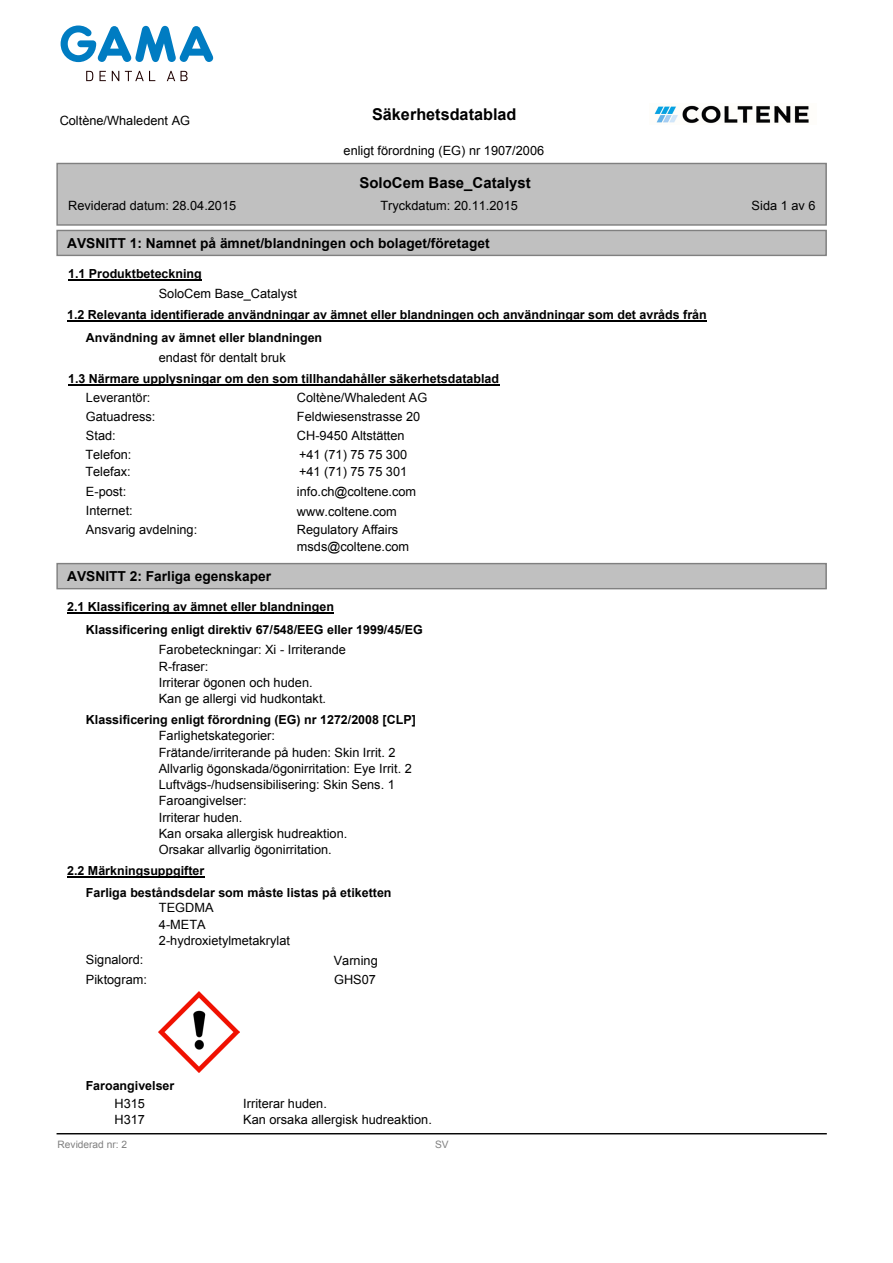
<style>
.page{position:relative;width:893px;height:1263px;background:#fff}
.page>*{position:absolute;margin:0;border:0;box-sizing:border-box;transform-origin:0 0}
.t1{font:700 16.2px "Arial";color:#000}
.t2{font:700 15px "Arial";color:#000}
.t3{font:700 13.8px "Arial";color:#000}
.t4{font:12.75px/16.2px "Arial";color:#000}
.t5{font:700 12.45px/23.1px "Arial";color:#000}
.t6{font:10.2px "Arial";color:#808080}
</style>
<div class="page">
<svg style="left:61px;top:26px;width:152px;height:36px"></svg>
<svg style="left:86px;top:71px;width:7px;height:10px"></svg>
<svg style="left:99px;top:71px;width:7px;height:10px"></svg>
<svg style="left:112px;top:71px;width:7px;height:10px"></svg>
<svg style="left:125px;top:71px;width:30px;height:10px"></svg>
<svg style="left:167px;top:71px;width:21px;height:10px"></svg>
<div style="left:57px;top:163px;width:769px;height:62px;background:#c0c0c0"></div>
<div style="left:56px;top:163px;width:771px;height:63px;border:1px solid #808080"></div>
<div style="left:57px;top:230px;width:769px;height:25px;background:#c0c0c0"></div>
<div style="left:56px;top:230px;width:771px;height:26px;border:1px solid #808080"></div>
<div style="left:57px;top:564px;width:769px;height:25px;background:#c0c0c0"></div>
<div style="left:56px;top:563px;width:771px;height:26px;border:1px solid #808080"></div>
<hr style="left:57px;top:1133px;width:769px;height:1px;background:#000">
<img style="left:654px;top:105px;width:155px;height:19px">
<hr style="left:68px;top:279px;width:134px;height:2px;background:#000">
<hr style="left:67px;top:320px;width:640px;height:1px;background:#000">
<hr style="left:68px;top:384px;width:431px;height:1px;background:#000">
<hr style="left:67px;top:612px;width:267px;height:2px;background:#000">
<hr style="left:67px;top:876px;width:137px;height:2px;background:#000">
<img style="left:159px;top:992px;width:81px;height:81px">
<p class="t4" style="left:60px;top:112px;width:132px">Coltène/Whaledent AG</p>
<p class="t1" style="left:372px;top:103px;width:146px">Säkerhetsdatablad</p>
<p class="t4" style="left:344px;top:143px;width:202px">enligt förordning (EG) nr 1907/2006</p>
<p class="t2" style="left:360px;top:173px;width:173px">SoloCem Base_Catalyst</p>
<p class="t4" style="left:68px;top:198px;width:170px">Reviderad datum: 28.04.2015</p>
<p class="t4" style="left:380px;top:198px;width:139px">Tryckdatum: 20.11.2015</p>
<p class="t3" style="left:67px;top:234px;width:424px">AVSNITT 1: Namnet på ämnet/blandningen och bolaget/företaget</p>
<p class="t4" style="left:159px;top:286px;width:140px">SoloCem Base_Catalyst</p>
<p class="t5" style="left:68px;top:263px;width:135px">1.1 Produktbeteckning</p>
<p class="t5" style="left:86px;top:303px;width:622px;text-indent:-19px">1.2 Relevanta identifierade användningar av ämnet eller blandningen och användningar som det avråds från<br>Användning av ämnet eller blandningen</p>
<p class="t4" style="left:159px;top:349px;width:128px">endast för dentalt bruk</p>
<p class="t5" style="left:68px;top:367px;width:433px">1.3 Närmare upplysningar om den som tillhandahåller säkerhetsdatablad</p>
<p class="t4" style="left:86px;top:390px;width:66px">Leverantör:</p>
<p class="t4" style="left:297px;top:390px;width:132px">Coltène/Whaledent AG</p>
<p class="t4" style="left:86px;top:409px;width:71px">Gatuadress:</p>
<p class="t4" style="left:297px;top:409px;width:125px">Feldwiesenstrasse 20</p>
<p class="t4" style="left:86px;top:428px;width:31px">Stad:</p>
<p class="t4" style="left:297px;top:428px;width:109px">CH-9450 Altstätten</p>
<p class="t4" style="left:85px;top:447px;width:48px">Telefon:</p>
<p class="t4" style="left:299px;top:447px;width:110px">+41 (71) 75 75 300</p>
<p class="t4" style="left:85px;top:464px;width:47px">Telefax:</p>
<p class="t4" style="left:299px;top:464px;width:110px">+41 (71) 75 75 301</p>
<p class="t4" style="left:86px;top:484px;width:42px">E-post:</p>
<p class="t4" style="left:297px;top:484px;width:121px">info.ch@coltene.com</p>
<p class="t4" style="left:86px;top:503px;width:48px">Internet:</p>
<p class="t4" style="left:297px;top:502px;width:103px;line-height:18.9px">www.coltene.com<br>Regulatory Affairs</p>
<p class="t4" style="left:297px;top:538px;width:114px">msds@coltene.com</p>
<p class="t4" style="left:86px;top:522px;width:113px">Ansvarig avdelning:</p>
<p class="t3" style="left:67px;top:567px;width:206px">AVSNITT 2: Farliga egenskaper</p>
<p class="t5" style="left:86px;top:596px;width:338px;text-indent:-19px">2.1 Klassificering av ämnet eller blandningen<br>Klassificering enligt direktiv 67/548/EEG eller 1999/45/EG</p>
<p class="t4" style="left:159px;top:642px;width:189px">Farobeteckningar: Xi - Irriterande<br>R-fraser:<br>Irriterar ögonen och huden.<br>Kan ge allergi vid hudkontakt.</p>
<p class="t5" style="left:86px;top:708px;width:331px">Klassificering enligt förordning (EG) nr 1272/2008 [CLP]</p>
<p class="t4" style="left:159px;top:728px;width:255px">Farlighetskategorier:<br>Frätande/irriterande på huden: Skin Irrit. 2<br>Allvarlig ögonskada/ögonirritation: Eye Irrit. 2<br>Luftvägs-/hudsensibilisering: Skin Sens. 1<br>Faroangivelser:<br>Irriterar huden.<br>Kan orsaka allergisk hudreaktion.<br>Orsakar allvarlig ögonirritation.</p>
<p class="t5" style="left:86px;top:860px;width:307px;line-height:22px;text-indent:-19px">2.2 Märkningsuppgifter<br>Farliga beståndsdelar som måste listas på etiketten</p>
<p class="t4" style="left:159px;top:900px;width:133px">TEGDMA<br>4-META<br>2-hydroxietylmetakrylat</p>
<p class="t4" style="left:86px;top:951px;width:59px">Signalord:</p>
<p class="t4" style="left:334px;top:953px;width:45px">Varning</p>
<p class="t4" style="left:86px;top:972px;width:62px">Piktogram:</p>
<p class="t4" style="left:334px;top:972px;width:43px">GHS07</p>
<p class="t5" style="left:86px;top:1074px;width:90px">Faroangivelser</p>
<p class="t4" style="left:115px;top:1095px;width:32px">H315</p>
<p class="t4" style="left:243px;top:1095px;width:85px">Irriterar huden.</p>
<p class="t4" style="left:115px;top:1112px;width:32px">H317</p>
<p class="t4" style="left:243px;top:1112px;width:190px">Kan orsaka allergisk hudreaktion.</p>
<p class="t6" style="left:58px;top:1138px;width:71px">Reviderad nr: 2</p>
<p class="t6" style="left:435px;top:1138px;width:15px">SV</p>
<p class="t4" style="left:752px;top:198px;width:65px">Sida 1 av 6</p>
</div>
